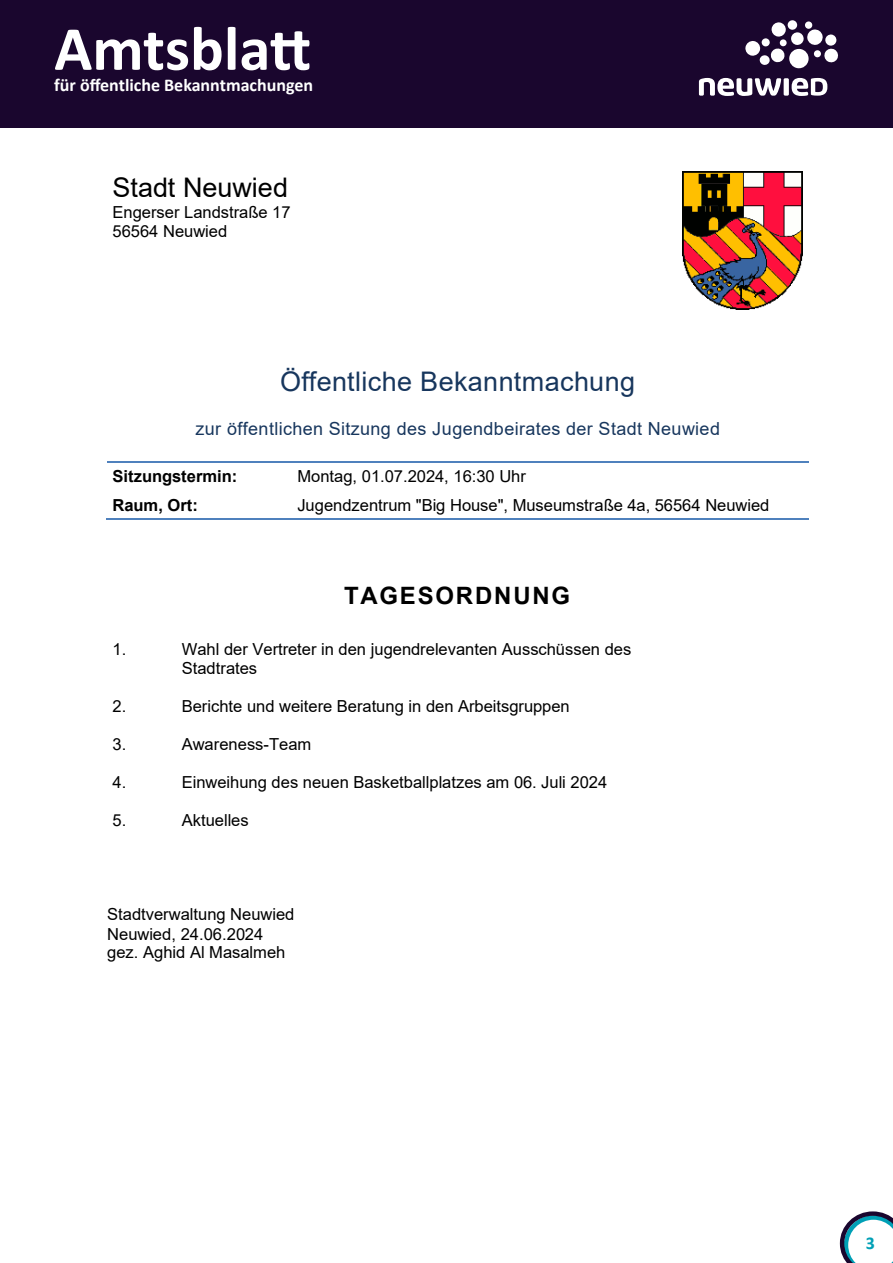
<style>
.page{position:relative;width:893px;height:1263px;background:#fff}
.page>*{position:absolute;margin:0;border:0;box-sizing:border-box;transform-origin:0 0}
.t1{font:700 63px "Calibri";color:#fff}
.t2{font:27px "Arial";letter-spacing:.01em;color:#17365d}
.t3{font:27px "Arial";color:#000}
.t4{font:700 24px "Arial";letter-spacing:.075em;color:#000}
.t5{font:18px "Arial";letter-spacing:.025em;color:#17365d}
.t6{font:700 18px "Calibri";color:#fff}
.t7{font:700 18px "Calibri";color:#00a0b6}
.t8{font:16.5px/18.9px "Arial";color:#000}
.t9{font:700 16.5px "Arial";color:#000}
</style>
<div class="page">
<svg style="left:840px;top:1211px;width:53px;height:52px"></svg>
<div style="left:0;top:0;width:893px;height:128px;background:#1a062e"></div>
<svg style="left:745px;top:22px;width:93px;height:47px"></svg>
<div style="left:787px;top:20px;width:10px;height:10px;background:#fff;border-radius:50%"></div>
<svg style="left:699px;top:78px;width:128px;height:18px"></svg>
<hr style="left:107px;top:461px;width:185px;height:1px;background:#4f81bd">
<hr style="left:294px;top:461px;width:515px;height:1px;background:#4f81bd">
<hr style="left:106px;top:518px;width:186px;height:2px;background:#4f81bd">
<hr style="left:293px;top:518px;width:516px;height:2px;background:#4f81bd">
<img style="left:682px;top:172px;width:120px;height:137px">
<h1 class="t1" style="left:54px;top:4px;width:258px">Amtsblatt</h1>
<p class="t6" style="left:54px;top:73px;width:260px">für öffentliche Bekanntmachungen</p>
<h2 class="t3" style="left:112px;top:169px;width:177px">Stadt Neuwied</h2>
<p class="t8" style="left:112px;top:203px;width:180px">Engerser Landstraße 17<br>56564 Neuwied</p>
<h2 class="t2" style="left:280px;top:363px;width:356px">Öffentliche Bekanntmachung</h2>
<p class="t5" style="left:195px;top:416px;width:526px">zur öffentlichen Sitzung des Jugendbeirates der Stadt Neuwied</p>
<p class="t9" style="left:112px;top:465px;width:126px">Sitzungstermin:</p>
<p class="t8" style="left:297px;top:467px;width:230px">Montag, 01.07.2024, 16:30 Uhr</p>
<p class="t9" style="left:112px;top:493px;width:87px">Raum, Ort:</p>
<p class="t8" style="left:297px;top:495px;width:474px">Jugendzentrum "Big House", Museumstraße 4a, 56564 Neuwied</p>
<h3 class="t4" style="left:344px;top:579px;width:228px">TAGESORDNUNG</h3>
<p class="t8" style="left:112px;top:639px;width:15px">1.</p>
<p class="t8" style="left:182px;top:639px;width:451px">Wahl der Vertreter in den jugendrelevanten Ausschüssen des<br>Stadtrates</p>
<p class="t8" style="left:112px;top:696px;width:15px">2.</p>
<p class="t8" style="left:182px;top:696px;width:390px">Berichte und weitere Beratung in den Arbeitsgruppen</p>
<p class="t8" style="left:112px;top:734px;width:15px">3.</p>
<p class="t8" style="left:182px;top:734px;width:131px">Awareness-Team</p>
<p class="t8" style="left:112px;top:772px;width:15px">4.</p>
<p class="t8" style="left:182px;top:772px;width:427px">Einweihung des neuen Basketballplatzes am 06. Juli 2024</p>
<p class="t8" style="left:112px;top:810px;width:15px">5.</p>
<p class="t8" style="left:182px;top:810px;width:68px">Aktuelles</p>
<p class="t8" style="left:107px;top:905px;width:189px">Stadtverwaltung Neuwied<br>Neuwied, 24.06.2024 gez. Aghid Al Masalmeh</p>
<p class="t7" style="left:866px;top:1230px;width:11px">3</p>
</div>
